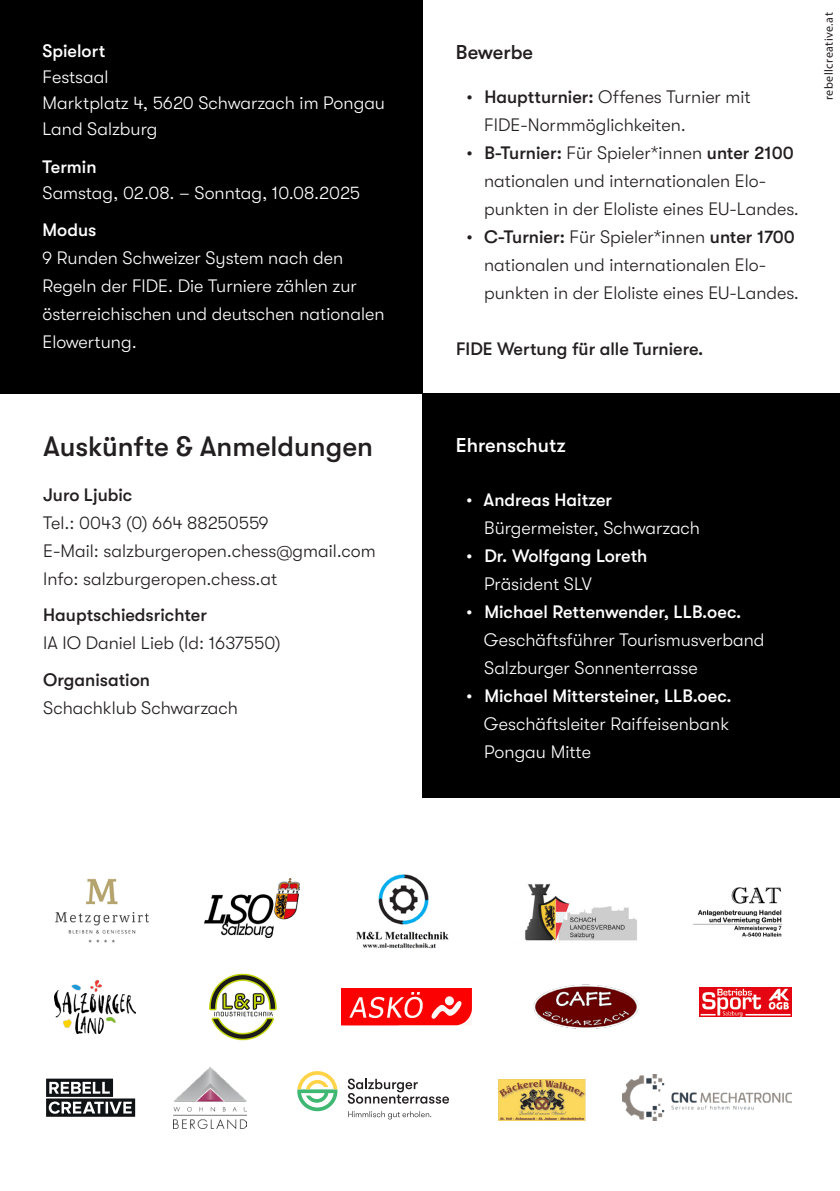
<style>
.page{position:relative;width:840px;height:1191px;background:#fff}
.page>*{position:absolute;margin:0;border:0;box-sizing:border-box;transform-origin:0 0}
.t1{font:500 28px "GT Walsheim";color:#231f20}
.FLIEß{font:500 20px "GT Walsheim";color:#fff}
.FLIEß-2{font:500 20px "GT Walsheim";color:#231f20}
.FLIEß-3{font:300 18px/28px "GT Walsheim";color:#231f20}
.FLIEß-4{font:300 18px/28px "GT Walsheim";color:#fff}
.FLIEß-5{font:500 18px/28px "GT Walsheim";color:#fff}
.FLIEß-6{font:500 18px "GT Walsheim";color:#231f20}
.t2{font:12px "Myriad Pro";letter-spacing:.04em;color:#231f20}
.s1{font-weight:500}
.s2{font-weight:300}
</style>
<div class="page">
<div style="left:0;top:0;width:422px;height:393px;background:#000"></div>
<div style="left:422px;top:393px;width:417px;height:404px;background:#000"></div>
<img style="left:356px;top:874px;width:93px;height:75px">
<img style="left:55px;top:878px;width:94px;height:65px">
<img style="left:204px;top:878px;width:96px;height:59px">
<img style="left:525px;top:883px;width:112px;height:58px">
<img style="left:693px;top:887px;width:90px;height:50px">
<img style="left:173px;top:1067px;width:74px;height:61px">
<img style="left:498px;top:1079px;width:87px;height:41px">
<svg style="left:347px;top:1078px;width:102px;height:25px"></svg>
<svg style="left:297px;top:1071px;width:40px;height:40px"></svg>
<svg style="left:348px;top:1111px;width:83px;height:8px"></svg>
<svg style="left:46px;top:1078px;width:89px;height:38px"></svg>
<img style="left:622px;top:1074px;width:169px;height:46px">
<img style="left:54px;top:980px;width:82px;height:53px">
<img style="left:209px;top:973px;width:68px;height:68px">
<img style="left:699px;top:987px;width:92px;height:29px">
<img style="left:533px;top:984px;width:106px;height:44px">
<svg style="left:341px;top:988px;width:130px;height:37px;background:#fc2c2c"></svg>
<p class="FLIEß-5" style="left:43px;top:37px;width:64px">Spielort</p>
<p class="FLIEß-4" style="left:43px;top:63px;width:67px">Festsaal</p>
<p class="FLIEß-4" style="left:43px;top:89px;width:344px">Marktplatz 4, 5620 Schwarzach im Pongau</p>
<p class="FLIEß-4" style="left:43px;top:115px;width:116px">Land Salzburg</p>
<p class="FLIEß-5" style="left:43px;top:152px;width:56px">Termin</p>
<p class="FLIEß-4" style="left:43px;top:179px;width:319px">Samstag, 02.08. – Sonntag, 10.08.2025</p>
<p class="FLIEß-5" style="left:43px;top:216px;width:55px">Modus</p>
<p class="FLIEß-4" style="left:43px;top:244px;width:343px">9 Runden Schweizer System nach den Regeln der FIDE. Die Turniere zählen zur österreichischen und deutschen nationalen Elowertung.</p>
<p class="t1" style="left:43px;top:431px;width:331px">Auskünfte &amp; Anmeldungen</p>
<p class="FLIEß-3" style="left:43px;top:480px;width:227px"><span class="s1">Juro Ljubic<br></span>Tel.: 0043 (0) 664 88250559</p>
<p class="FLIEß-3" style="left:43px;top:536px;width:334px">E-Mail: salzburgeropen.chess@gmail.com</p>
<p class="FLIEß-3" style="left:43px;top:564px;width:235px">Info: salzburgeropen.chess.at</p>
<p class="FLIEß-3" style="left:43px;top:601px;width:239px"><span class="s1">Hauptschiedsrichter<br></span>IA IO Daniel Lieb (Id: 1637550)</p>
<p class="FLIEß-3" style="left:43px;top:665px;width:196px"><span class="s1">Organisation<br></span>Schachklub Schwarzach</p>
<p class="FLIEß-2" style="left:455px;top:41px;width:79px">Bewerbe</p>
<p class="FLIEß-3" style="left:484px;top:83px;width:268px;text-indent:-18px"><span class="s1">• Hauptturnier:</span> Offenes Turnier mit<br>FIDE-Normmöglichkeiten.</p>
<p class="FLIEß-3" style="left:484px;top:139px;width:316px;text-indent:-18px"><span class="s1">• B-Turnier:</span> Für Spieler*innen <span class="s1">unter 2100 </span>nationalen und internationalen Elo&shy;punkten in der Eloliste eines EU-Landes.</p>
<p class="FLIEß-3" style="left:484px;top:223px;width:316px;text-indent:-18px"><span class="s1">• C-Turnier:</span> Für Spieler*innen <span class="s1">unter 1700 </span>nationalen und internationalen Elo&shy;punkten in der Eloliste eines EU-Landes.</p>
<p class="FLIEß-6" style="left:456px;top:338px;width:249px">FIDE Wertung für alle Turniere.</p>
<p class="t2" style="left:820px;top:100px;width:89px;rotate:-90deg">rebellcreative.at</p>
<p class="FLIEß" style="left:455px;top:434px;width:111px">Ehrenschutz</p>
<p class="FLIEß-4" style="left:484px;top:486px;width:217px;text-indent:-18px">• <span class="s1">Andreas Haitzer<br></span>Bürgermeister, Schwarzach</p>
<p class="FLIEß-5" style="left:484px;top:542px;width:165px;text-indent:-18px"><span class="s2">•</span> Dr. Wolfgang Loreth<br><span class="s2">Präsident SLV</span></p>
<p class="FLIEß-4" style="left:483px;top:598px;width:282px;text-indent:-18px">• <span class="s1">Michael Rettenwender, LLB.oec.<br></span>Geschäftsführer Tourismusverband<br>Salzburger Sonnenterrasse</p>
<p class="FLIEß-4" style="left:483px;top:682px;width:249px;text-indent:-18px">• <span class="s1">Michael Mittersteiner, LLB.oec.<br></span>Geschäftsleiter Raiffeisenbank<br>Pongau Mitte</p>
</div>
